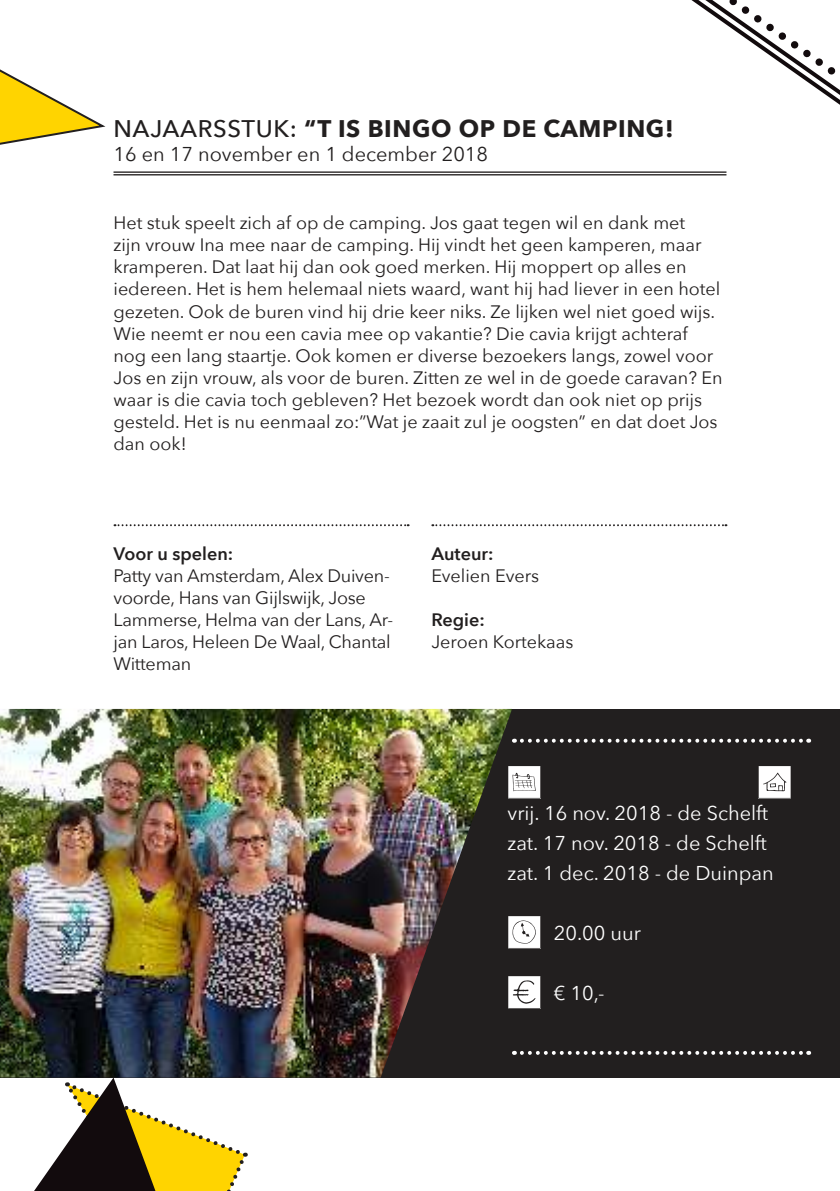
<style>
.page{position:relative;width:840px;height:1191px;background:#fff}
.page>*{position:absolute;margin:0;border:0;box-sizing:border-box;transform-origin:0 0}
.t1{font:700 24px "Avenir Next";letter-spacing:.025em;color:#221f1f}
.t2{font:20px/30px "Avenir Next";color:#fff}
.t3{font:20px "Avenir Next";color:#221f1f}
.t4{font:18px/22px "Avenir Next";color:#221f1f}
.t5{font:600 18px "Avenir Next";color:#221f1f}
.s1{font-weight:500}
</style>
<div class="page">
<svg style="left:22px;top:1077px;width:225px;height:114px"></svg>
<svg style="left:691px;top:0;width:148px;height:104px"></svg>
<hr style="left:113px;top:171px;width:613px;height:2px;background:#221f1f">
<hr style="left:113px;top:174px;width:613px;height:1px;background:#221f1f">
<svg style="left:114px;top:524px;width:294px;height:2px"></svg>
<svg style="left:432px;top:524px;width:294px;height:2px"></svg>
<div style="left:0;top:709px;width:839px;height:368px;background:#221f1f"></div>
<svg style="left:512px;top:766px;width:28px;height:32px"></svg>
<svg style="left:758px;top:766px;width:32px;height:32px"></svg>
<svg style="left:512px;top:916px;width:28px;height:32px"></svg>
<svg style="left:512px;top:976px;width:28px;height:32px"></svg>
<img style="left:0;top:709px;width:512px;height:368px">
<svg style="left:521px;top:738px;width:287px;height:4px"></svg>
<svg style="left:521px;top:1050px;width:287px;height:4px"></svg>
<svg style="left:0;top:69px;width:106px;height:76px"></svg>
<h1 class="t1" style="left:113px;top:115px;width:561px"><span class="s1">NAJAARSSTUK:</span> “T IS BINGO OP DE CAMPING!</h1>
<p class="t3" style="left:113px;top:138px;width:376px">16 en 17 november en 1 december 2018</p>
<p class="t4" style="left:113px;top:214px;width:610px">Het stuk speelt zich af op de camping. Jos gaat tegen wil en dank met<br>zijn vrouw Ina mee naar de camping. Hij vindt het geen kamperen, maar kramperen. Dat laat hij dan ook goed merken. Hij moppert op alles en iedereen. Het is hem helemaal niets waard, want hij had liever in een hotel gezeten. Ook de buren vind hij drie keer niks. Ze lijken wel niet goed wijs.<br>Wie neemt er nou een cavia mee op vakantie? Die cavia krijgt achteraf nog een lang staartje. Ook komen er diverse bezoekers langs, zowel voor Jos en zijn vrouw, als voor de buren. Zitten ze wel in de goede caravan? En waar is die cavia toch gebleven? Het bezoek wordt dan ook niet op prijs gesteld. Het is nu eenmaal zo:”Wat je zaait zul je oogsten” en dat doet Jos dan ook!</p>
<p class="t5" style="left:113px;top:546px;width:121px">Voor u spelen:</p>
<p class="t4" style="left:113px;top:566px;width:281px">Patty van Amsterdam, Alex Duiven&shy;voorde, Hans van Gijlswijk, Jose<br>Lammerse, Helma van der Lans, Ar&shy;jan Laros, Heleen De Waal, Chantal<br>Witteman</p>
<p class="t5" style="left:431px;top:546px;width:64px">Auteur:</p>
<p class="t4" style="left:431px;top:566px;width:109px">Evelien Evers</p>
<p class="t5" style="left:431px;top:612px;width:55px">Regie:</p>
<p class="t4" style="left:431px;top:629px;width:143px">Jeroen Kortekaas</p>
<p class="t2" style="left:507px;top:797px;width:267px">vrij. 16 nov. 2018 - de Schelft zat. 17 nov. 2018 - de Schelft zat. 1 dec. 2018 - de Duinpan</p>
<p class="t2" style="left:553px;top:919px;width:89px">20.00 uur</p>
<p class="t2" style="left:553px;top:979px;width:52px">€ 10,-</p>
</div>
